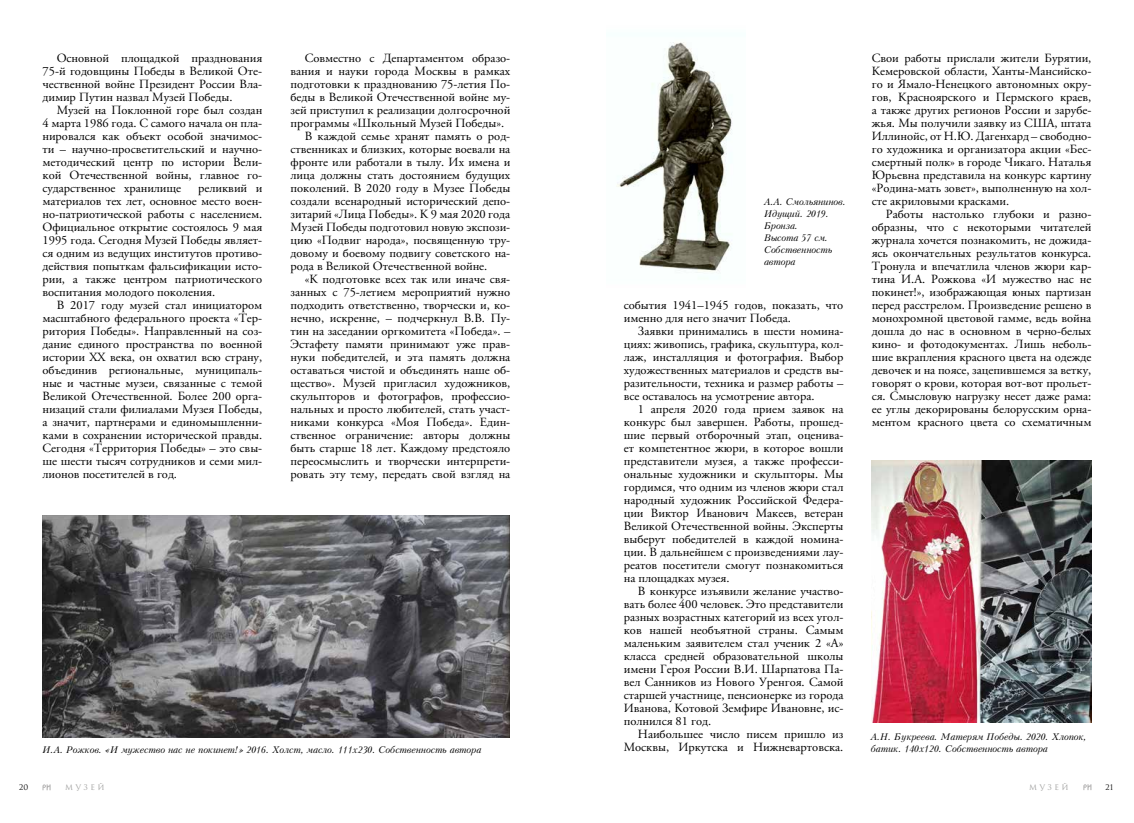
<style>
.page{position:relative;width:1134px;height:823px;background:#fff}
.page>*{position:absolute;margin:0;border:0;box-sizing:border-box;transform-origin:0 0}
.t1{font:12.5px/13px "APC Garamond";color:#000;text-align:justify}
.t2{font:italic 9px/12px "Kudryashev";letter-spacing:-.02em;color:#000}
.t3{font:7.5px "Romul";letter-spacing:.33em;color:#9d9d9c}
.t4{font:7.5px "Romul";color:#000}
</style>
<div class="page">
<svg style="left:43px;top:784px;width:8px;height:5px"></svg>
<svg style="left:1083px;top:784px;width:8px;height:5px"></svg>
<img style="left:43px;top:515px;width:467px;height:221px">
<img style="left:872px;top:460px;width:219px;height:262px">
<img style="left:617px;top:42px;width:115px;height:231px">
<p class="t1" style="left:43px;top:51px;width:221px;text-indent:14px">Основной площадкой празднования 75-й годовщины Победы в Великой Оте&shy;чественной войне Президент России Вла&shy;димир Путин назвал Музей Победы.</p>
<p class="t1" style="left:43px;top:103px;width:221px;text-indent:14px">Музей на Поклонной горе был создан 4 марта 1986 года. С самого начала он пла&shy;нировался как объект особой значимос&shy;ти – научно-просветительский и научно&shy;методический центр по истории Вели&shy;кой Отечественной войны, главное го&shy;сударственное хранилище</p>
<p class="t1" style="left:305px;top:51px;width:207px">Совместно с Департаментом образо-</p>
<p class="t1" style="left:291px;top:64px;width:221px">вания и науки города Москвы в рамках</p>
<p class="t1" style="left:291px;top:77px;width:221px">подготовки к празднованию 75-летия По-</p>
<p class="t1" style="left:291px;top:90px;width:221px">беды в Великой Отечественной войне му-</p>
<p class="t1" style="left:291px;top:103px;width:221px">зей приступил к реализации долгосрочной</p>
<p class="t1" style="left:291px;top:116px;width:215px">программы «Школьный Музей Победы».</p>
<p class="t1" style="left:305px;top:129px;width:207px">В каждой семье хранят память о род-</p>
<p class="t1" style="left:291px;top:142px;width:221px">ственниках и близких, которые воевали на</p>
<p class="t1" style="left:291px;top:155px;width:221px">фронте или работали в тылу. Их имена и</p>
<p class="t1" style="left:291px;top:168px;width:221px">лица должны стать достоянием будущих</p>
<p class="t1" style="left:291px;top:181px;width:221px">поколений. В 2020 году в Музее Победы</p>
<p class="t1" style="left:291px;top:194px;width:221px">создали всенародный исторический депо-</p>
<p class="t1" style="left:291px;top:207px;width:221px">зитарий «Лица Победы». К 9 мая 2020 года</p>
<p class="t1" style="left:291px;top:220px;width:221px">Музей Победы подготовил новую экспози-</p>
<p class="t1" style="left:291px;top:233px;width:221px">цию «Подвиг народа», посвященную тру-</p>
<p class="t1" style="left:291px;top:246px;width:221px">довому и боевому подвигу советского на-</p>
<p class="t1" style="left:291px;top:259px;width:198px">рода в Великой Отечественной войне.</p>
<p class="t1" style="left:305px;top:272px;width:207px">«К подготовке всех так или иначе свя-</p>
<p class="t1" style="left:291px;top:285px;width:221px">занных с 75-летием мероприятий нужно</p>
<p class="t1" style="left:291px;top:298px;width:221px">подходить ответственно, творчески и, ко-</p>
<p class="t1" style="left:291px;top:311px;width:221px">нечно, искренне, – подчеркнул В.В. Пу-</p>
<p class="t1" style="left:291px;top:324px;width:221px">тин на заседании оргкомитета «Победа». –</p>
<p class="t1" style="left:291px;top:337px;width:221px">Эстафету памяти принимают уже прав-</p>
<p class="t1" style="left:291px;top:350px;width:221px">нуки победителей, и эта память должна</p>
<p class="t1" style="left:291px;top:363px;width:221px">оставаться чистой и объединять наше об-</p>
<p class="t1" style="left:291px;top:376px;width:221px">щество». Музей пригласил художников,</p>
<p class="t1" style="left:291px;top:389px;width:221px">скульпторов и фотографов, профессио-</p>
<p class="t1" style="left:291px;top:402px;width:221px">нальных и просто любителей, стать участ-</p>
<p class="t1" style="left:291px;top:415px;width:221px">никами конкурса «Моя Победа». Един-</p>
<p class="t1" style="left:291px;top:428px;width:221px">ственное ограничение: авторы должны</p>
<p class="t1" style="left:291px;top:441px;width:221px">быть старше 18 лет. Каждому предстояло</p>
<p class="t1" style="left:291px;top:454px;width:221px">переосмыслить и творчески интерпрети-</p>
<p class="t1" style="left:291px;top:467px;width:221px">ровать эту тему, передать свой взгляд на</p>
<p class="t1" style="left:872px;top:51px;width:221px">Свои работы прислали жители Бурятии, Кемеровской области, Ханты-Мансийско&shy;го и Ямало-Ненецкого автономных окру&shy;гов, Красноярского и Пермского краев, а также других регионов России и зарубе&shy;жья. Мы получили заявку из США, штата Иллинойс, от Н.Ю. Дагенхард – свободно&shy;го художника и организатора акции «Бес&shy;смертный полк» в городе Чикаго. Наталья Юрьевна представила на конкурс картину «Родина-мать зовет», выполненную на хол&shy;сте акриловыми красками.</p>
<p class="t1" style="left:872px;top:207px;width:221px;text-indent:14px">Работы настолько глубоки и разно&shy;образны, что с некоторыми читателей журнала хочется познакомить, не дожида&shy;ясь окончательных результатов конкурса.<br>Тронула и впечатлила членов жюри кар&shy;тина И.А. Рожкова «И мужество нас не покинет!», изображающая юных партизан перед расстрелом. Произведение решено в монохромной цветовой гамме, ведь война дошла до нас в основном в черно-белых кино- и фотодокументах. Лишь неболь&shy;шие вкрапления красного цвета на одежде девочек и на поясе, зацепившемся за ветку, говорят о крови, которая вот-вот прольет&shy;ся. Смысловую нагрузку несет даже рама: ее углы декорированы белорусским орна&shy;ментом красного цвета со схематичным</p>
<p class="t1" style="left:43px;top:181px;width:221px;text-indent:156px">реликвий и материалов тех лет, основное место воен&shy;но-патриотической работы с населением.<br>Официальное открытие состоялось 9 мая 1995 года. Сегодня Музей Победы являет&shy;ся одним из ведущих институтов противо&shy;действия попыткам фальсификации исто&shy;рии, а также центром патриотического воспитания молодого поколения.</p>
<p class="t1" style="left:43px;top:298px;width:221px;text-indent:14px">В 2017 году музей стал инициатором масштабного федерального проекта «Тер&shy;ритория Победы». Направленный на соз&shy;дание единого пространства по военной истории ХХ века, он охватил всю страну, объединив региональные, муниципаль&shy;ные и частные музеи, связанные с темой Великой Отечественной. Более 200 орга&shy;низаций стали филиалами Музея Победы, а значит, партнерами и единомышленни&shy;ками в сохранении исторической правды.<br>Сегодня «Территория Победы» – это свы&shy;ше шести тысяч сотрудников и семи мил&shy;лионов посетителей в год.</p>
<p class="t2" style="left:764px;top:196px;width:84px">А.А. Смольянинов.<br>Идущий. 2019.<br>Бронза.<br>Высота 57 см.<br>Собственность автора</p>
<p class="t1" style="left:624px;top:298px;width:221px">события 1941–1945 годов, показать, что именно для него значит Победа.</p>
<p class="t1" style="left:624px;top:324px;width:221px;text-indent:14px">Заявки принимались в шести номина&shy;циях: живопись, графика, скульптура, кол&shy;лаж, инсталляция и фотография. Выбор художественных материалов и средств вы&shy;разительности, техника и размер работы – все оставалось на усмотрение автора.</p>
<p class="t1" style="left:624px;top:402px;width:221px;text-indent:14px">1 апреля 2020 года прием заявок на конкурс был завершен. Работы, прошед&shy;шие первый отборочный этап, оценива&shy;ет компетентное жюри, в которое вошли представители музея, а также професси&shy;ональные художники и скульпторы. Мы гордимся, что одним из членов жюри стал народный художник Российской Федера&shy;ции Виктор Иванович Макеев, ветеран Великой Отечественной войны. Эксперты выберут победителей в каждой номина&shy;ции. В дальнейшем с произведениями лау&shy;реатов посетители смогут познакомиться на площадках музея.</p>
<p class="t1" style="left:624px;top:584px;width:221px;text-indent:14px">В конкурсе изъявили желание участво&shy;вать более 400 человек. Это представители разных возрастных категорий из всех угол&shy;ков нашей необъятной страны. Самым маленьким заявителем стал ученик 2 «А» класса средней образовательной школы имени Героя России В.И. Шарпатова Па&shy;вел Санников из Нового Уренгоя. Самой старшей участнице, пенсионерке из города Иванова, Котовой Земфире Ивановне, ис&shy;полнился 81 год.</p>
<p class="t1" style="left:624px;top:727px;width:221px;text-align:right">Наибольшее число писем пришло из<br>Москвы, Иркутска и Нижневартовска.</p>
<p class="t2" style="left:871px;top:730px;width:218px">А.Н. Букреева. Матерям Победы. 2020. Хлопок,</p>
<p class="t2" style="left:43px;top:743px;width:440px">И.А. Рожков. «И мужество нас не покинет!» 2016. Холст, масло. 111х230. Собственность автора</p>
<p class="t2" style="left:871px;top:742px;width:179px">батик. 140х120. Собственность автора</p>
<p class="t4" style="left:19px;top:782px;width:11px">20</p>
<p class="t3" style="left:65px;top:782px;width:41px">музей</p>
<p class="t3" style="left:1029px;top:782px;width:41px">музей</p>
<p class="t4" style="left:1105px;top:782px;width:9px">21</p>
</div>
